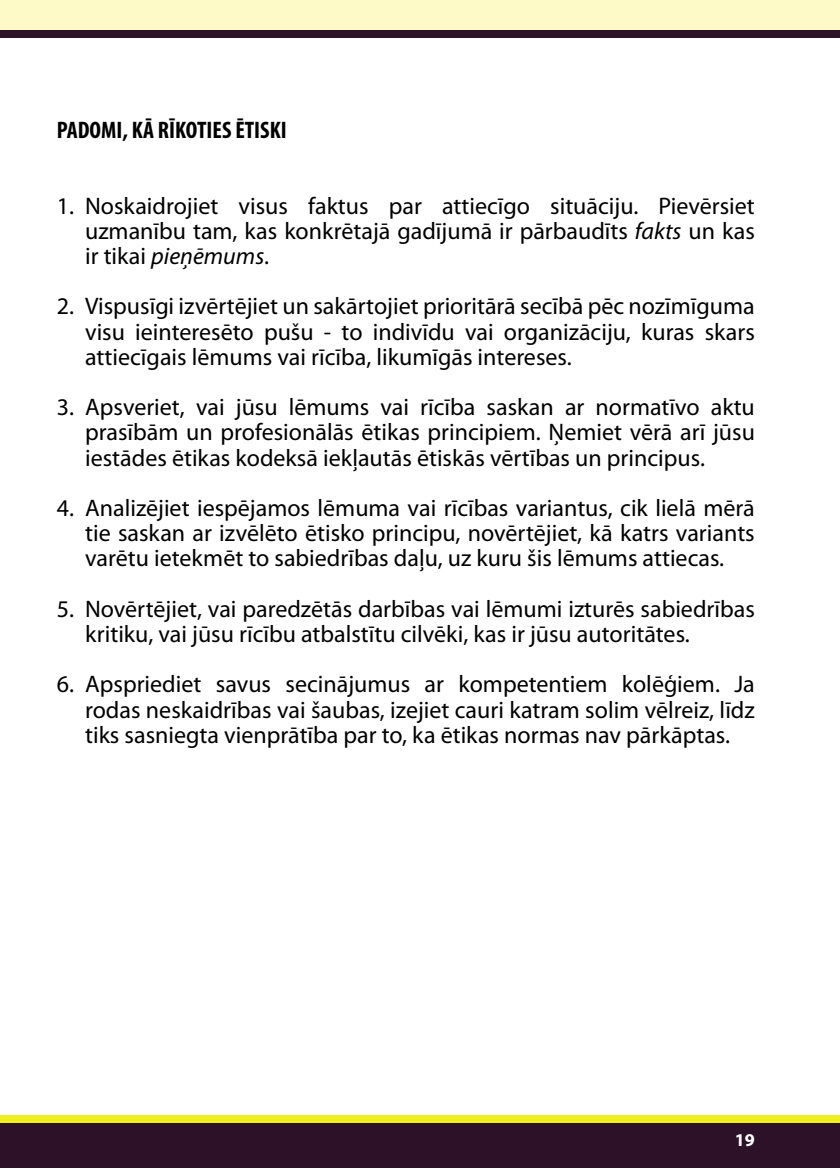
<style>
.page{position:relative;width:840px;height:1168px;background:#fff}
.page>*{position:absolute;margin:0;border:0;box-sizing:border-box;transform-origin:0 0}
.numurets{font:24px/25.2px "Myriad Pro";color:#000;text-align:justify}
.apakšvirsraksts{font:700 condensed 24px "Myriad Pro";color:#000}
.t1{font:700 18px "Myriad Pro";color:#fff}
.s1{font-style:italic}
</style>
<div class="page">
<div style="left:0;top:0;width:839px;height:30px;background:#fefac7"></div>
<div style="left:0;top:30px;width:839px;height:7px;background:#2c1129"></div>
<div style="left:0;top:1122px;width:839px;height:46px;background:#2c1129"></div>
<div style="left:0;top:1115px;width:839px;height:7px;background:#eeef1b"></div>
<p class="apakšvirsraksts" style="left:57px;top:117px;width:231px">PADOMI, KĀ RĪKOTIES ĒTISKI</p>
<p class="numurets" style="left:85px;top:193px;width:671px;text-indent:-28px">1. Noskaidrojiet visus faktus par attiecīgo situāciju. Pievērsiet uzmanību tam, kas konkrētajā gadījumā ir pārbaudīts <span class="s1">fakts</span> un kas ir tikai <span class="s1">pieņēmums</span>.</p>
<p class="numurets" style="left:85px;top:294px;width:671px;text-indent:-28px">2. Vispusīgi izvērtējiet un sakārtojiet prioritārā secībā pēc nozīmīguma visu ieinteresēto pušu - to indivīdu vai organizāciju, kuras skars attiecīgais lēmums vai rīcība, likumīgās intereses.</p>
<p class="numurets" style="left:85px;top:395px;width:671px;text-indent:-28px">3. Apsveriet, vai jūsu lēmums vai rīcība saskan ar normatīvo aktu prasībām un profesionālās ētikas principiem. Ņemiet vērā arī jūsu iestādes ētikas kodeksā iekļautās ētiskās vērtības un principus.</p>
<p class="numurets" style="left:85px;top:496px;width:670px;text-indent:-28px">4. Analizējiet iespējamos lēmuma vai rīcības variantus, cik lielā mērā tie saskan ar izvēlēto ētisko principu, novērtējiet, kā katrs variants varētu ietekmēt to sabiedrības daļu, uz kuru šis lēmums attiecas.</p>
<p class="numurets" style="left:85px;top:597px;width:671px;text-indent:-28px">5. Novērtējiet, vai paredzētās darbības vai lēmumi izturēs sabiedrības kritiku, vai jūsu rīcību atbalstītu cilvēki, kas ir jūsu autoritātes.</p>
<p class="numurets" style="left:85px;top:672px;width:670px;text-indent:-28px">6. Apspriediet savus secinājumus ar kompetentiem kolēģiem. Ja rodas neskaidrības vai šaubas, izejiet cauri katram solim vēlreiz, līdz tiks sasniegta vienprātība par to, ka ētikas normas nav pārkāptas.</p>
<p class="t1" style="left:734px;top:1130px;width:21px">19</p>
</div>
